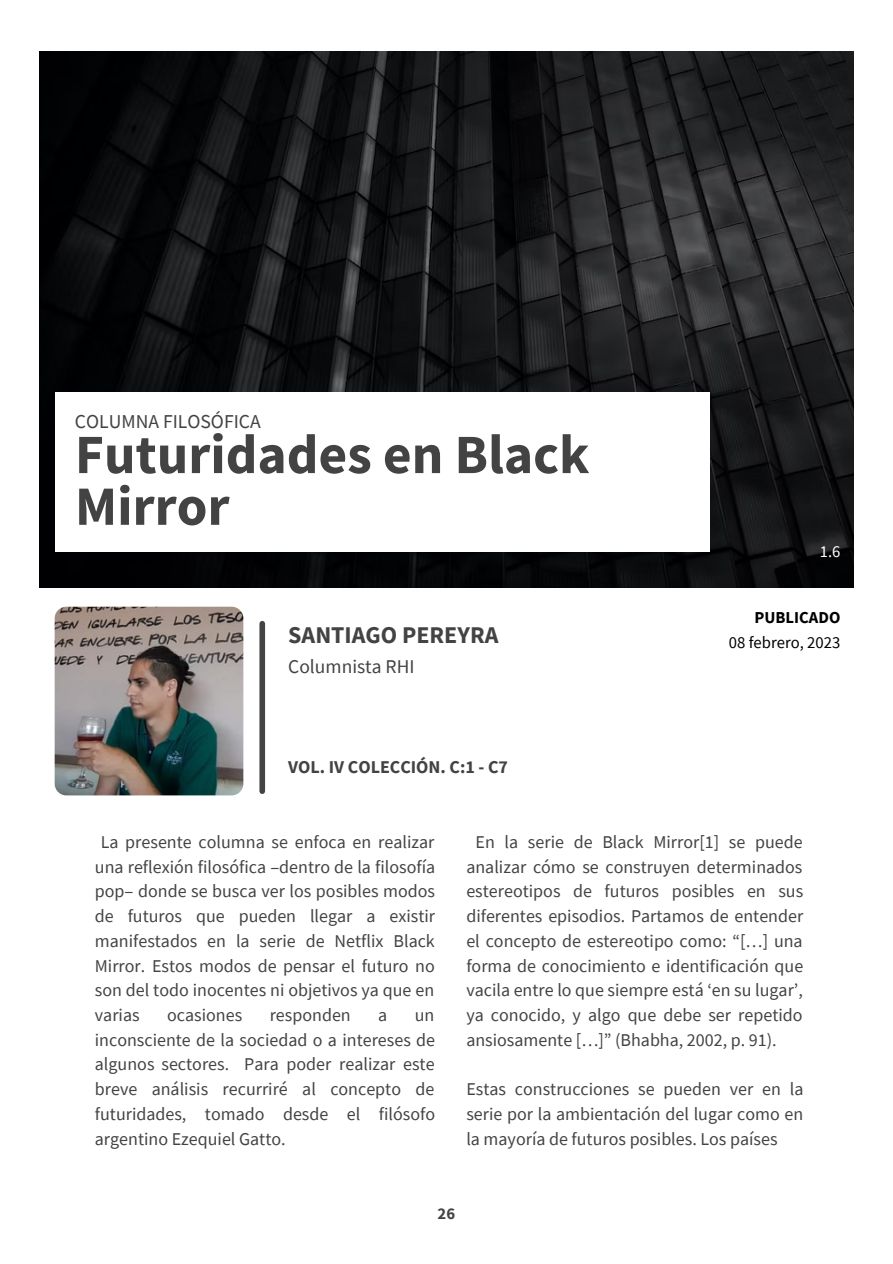
<style>
.page{position:relative;width:893px;height:1264px;background:#fff}
.page>*{position:absolute;margin:0;border:0;box-sizing:border-box;transform-origin:0 0}
.t1{font:700 55.5px/51.8px "Source Sans Pro";color:#434343}
.t2{font:700 24px "Source Sans Pro";color:#434343}
.t3{font:19.65px "Source Sans Pro";color:#434343}
.t4{font:19.5px "Source Sans Pro";color:#434343}
.t5{font:18px/24.8px "Source Sans Pro";color:#434343;text-align:justify}
.t6{font:700 18px "Source Sans Pro";color:#434343}
.t7{font:16.65px "Source Sans Pro";color:#000}
.t8{font:700 16.65px "Source Sans Pro";color:#000}
.t9{font:16.65px "Source Sans Pro";color:#fff}
.t10{font:700 16.65px "Source Sans Pro";color:#434343}
</style>
<div class="page">
<img style="left:39px;top:51px;width:814px;height:536px">
<div style="left:55px;top:392px;width:654px;height:159px;background:#fff"></div>
<div style="left:259px;top:623px;width:6px;height:168px;background:#434343"></div>
<img style="left:55px;top:606px;width:188px;height:189px;border-radius:12px">
<p class="t3" style="left:75px;top:408px;width:187px">COLUMNA FILOSÓFICA</p>
<h1 class="t1" style="left:75px;top:427px;width:516px">Futuridades en Black<br>Mirror</h1>
<h2 class="t2" style="left:288px;top:619px;width:212px">SANTIAGO PEREYRA</h2>
<p class="t4" style="left:288px;top:653px;width:128px">Columnista RHI</p>
<p class="t6" style="left:288px;top:755px;width:221px">VOL. IV COLECCIÓN. C:1 - C7</p>
<p class="t9" style="left:819px;top:541px;width:22px">1.6</p>
<p class="t8" style="left:754px;top:606px;width:87px">PUBLICADO</p>
<p class="t7" style="left:728px;top:632px;width:113px">08 febrero, 2023</p>
<p class="t5" style="left:95px;top:829px;width:342px;text-indent:6px">La presente columna se enfoca en realizar una reflexión filosófica ‒dentro de la filosofía pop‒ donde se busca ver los posibles modos de futuros que pueden llegar a existir manifestados en la serie de Netflix Black Mirror. Estos modos de pensar el futuro no son del todo inocentes ni objetivos ya que en varias</p>
<p class="t5" style="left:167px;top:1002px;width:77px">ocasiones</p>
<p class="t5" style="left:270px;top:1002px;width:83px">responden</p>
<p class="t5" style="left:378px;top:1002px;width:11px">a</p>
<p class="t5" style="left:95px;top:1002px;width:342px;text-indent:320px">un inconsciente de la sociedad o a intereses de algunos sectores. Para poder realizar este breve análisis recurriré al concepto de futuridades, tomado desde el filósofo argentino Ezequiel Gatto.</p>
<p class="t5" style="left:466px;top:829px;width:338px;text-indent:9px">En la serie de Black Mirror[1] se puede analizar cómo se construyen determinados estereotipos de futuros posibles en sus diferentes episodios. Partamos de entender el concepto de estereotipo como: “[…] una forma de conocimiento e identificación que vacila entre lo que siempre está ‘en su lugar’, ya conocido, y algo que debe ser repetido ansiosamente […]” (Bhabha, 2002, p. 91).</p>
<p class="t5" style="left:466px;top:1076px;width:338px">Estas construcciones se pueden ver en la serie por la ambientación del lugar como en la mayoría de futuros posibles. Los países</p>
<p class="t10" style="left:437px;top:1202px;width:19px">26</p>
</div>
